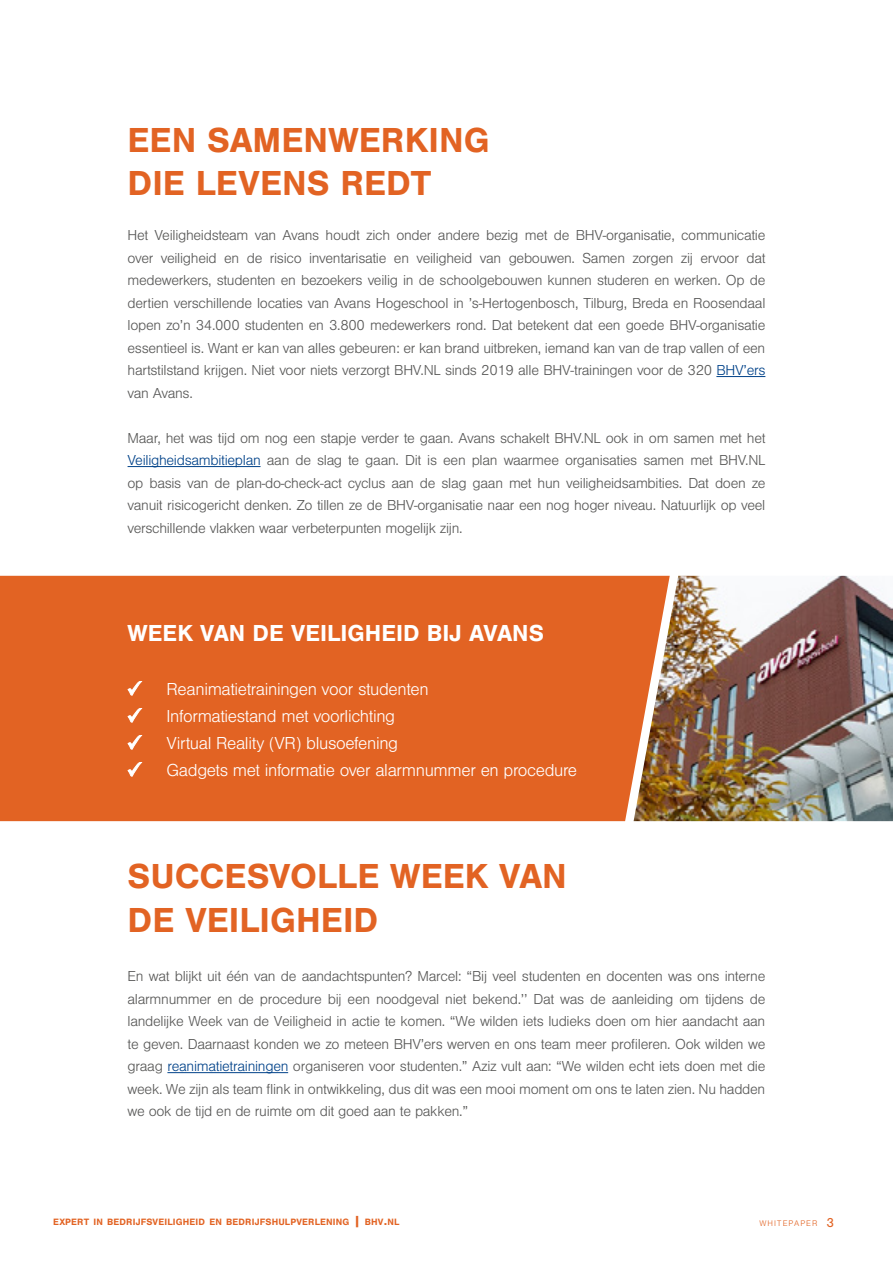
<style>
.page{position:relative;width:893px;height:1263px;background:#fff}
.page>*{position:absolute;margin:0;border:0;box-sizing:border-box;transform-origin:0 0}
.t1{font:700 36px/43.5px "Nimbus San";color:#e26323}
.t2{font:700 24px "Nimbus San";color:#fff}
.t3{font:300 18px/27px "Nimbus San";letter-spacing:-.02em;color:#fff}
.t4{font:300 15px/22.5px "Nimbus San";letter-spacing:-.02em;color:#575756;text-align:justify}
.t5{font:700 9.6px "Nimbus San";letter-spacing:.015em;color:#e26323}
.t6{font:300 8.4px "Nimbus San";letter-spacing:.13em;color:#e26323}
.s1{color:#004289}
.s2{font-size:13.65px}
.s3{font-weight:400;font-size:13.5px}
</style>
<div class="page">
<hr style="left:716px;top:376px;width:49px;height:1px;background:#004289">
<hr style="left:128px;top:466px;width:133px;height:1px;background:#004289">
<hr style="left:167px;top:1072px;width:121px;height:1px;background:#004289">
<div style="left:0;top:576px;width:634px;height:245px;background:#e26323"></div>
<img style="left:634px;top:576px;width:259px;height:245px">
<svg style="left:127px;top:680px;width:16px;height:15px"></svg>
<svg style="left:127px;top:707px;width:16px;height:15px"></svg>
<svg style="left:127px;top:734px;width:16px;height:15px"></svg>
<svg style="left:127px;top:761px;width:16px;height:15px"></svg>
<h1 class="t1" style="left:128px;top:118px;width:364px">EEN SAMENWERKING<br>DIE LEVENS REDT</h1>
<p class="t4" style="left:128px;top:224px;width:639px">Het Veiligheidsteam van Avans houdt zich onder andere bezig met de BHV-organisatie, communicatie over veiligheid en de risico inventarisatie en veiligheid van gebouwen. Samen zorgen zij ervoor dat medewerkers, studenten en bezoekers veilig in de schoolgebouwen kunnen studeren en werken. Op de dertien verschillende locaties van Avans Hogeschool in ’s-Hertogenbosch, Tilburg, Breda en Roosendaal lopen zo’n 34.000 studenten en 3.800 medewerkers rond. Dat betekent dat een goede BHV-organisatie essentieel is. Want er kan van alles gebeuren: er kan brand uitbreken, iemand kan van de trap vallen of een hartstilstand krijgen. Niet voor niets verzorgt BHV.NL sinds 2019 alle BHV-trainingen voor de 320 <span class="s1">BHV’ers </span>van Avans.</p>
<p class="t4" style="left:128px;top:427px;width:639px">Maar, het was tijd om nog een stapje verder te gaan. Avans schakelt BHV.NL ook in om samen met het <span class="s1">Veiligheidsambitieplan</span> aan de slag te gaan. Dit is een plan waarmee organisaties samen met BHV.NL op basis van de plan-do-check-act cyclus aan de slag gaan met hun veiligheidsambities. Dat doen ze vanuit risicogericht denken. Zo tillen ze de BHV-organisatie naar een nog hoger niveau. Natuurlijk op veel verschillende vlakken waar verbeterpunten mogelijk zijn.</p>
<h2 class="t2" style="left:128px;top:619px;width:418px">WEEK VAN DE VEILIGHEID BIJ AVANS</h2>
<p class="t3" style="left:167px;top:676px;width:412px">Reanimatietrainingen voor studenten<br>Informatiestand met voorlichting<br>Virtual Reality (VR) blusoefening<br>Gadgets met informatie over alarmnummer en procedure</p>
<h1 class="t1" style="left:128px;top:855px;width:441px">SUCCESVOLLE WEEK VAN<br>DE VEILIGHEID</h1>
<p class="t4" style="left:128px;top:965px;width:639px">En wat blijkt uit één van de aandachtspunten? Marcel: “Bij veel studenten en docenten was ons interne alarmnummer en de procedure bij een noodgeval niet bekend.’’ Dat was de aanleiding om tijdens de landelijke Week van de Veiligheid in actie te komen. “We wilden iets ludieks doen om hier aandacht aan te geven. Daarnaast konden we zo meteen BHV’ers werven en ons team meer profileren. Ook wilden we graag <span class="s1">reanimatietrainingen</span> organiseren voor studenten.” Aziz vult aan: “We wilden echt iets doen met die week. We zijn als team flink in ontwikkeling, dus dit was een mooi moment om ons te laten zien. Nu hadden we ook de tijd en de ruimte om dit goed aan te pakken.”</p>
<p class="t5" style="left:53px;top:1217px;width:348px">EXPERT IN BEDRIJFSVEILIGHEID EN BEDRIJFSHULPVERLENING <span class="s2">|</span> BHV<span class="s2">.</span>NL</p>
<p class="t6" style="left:759px;top:1219px;width:76px">WHITEPAPER <span class="s3">3</span></p>
</div>
